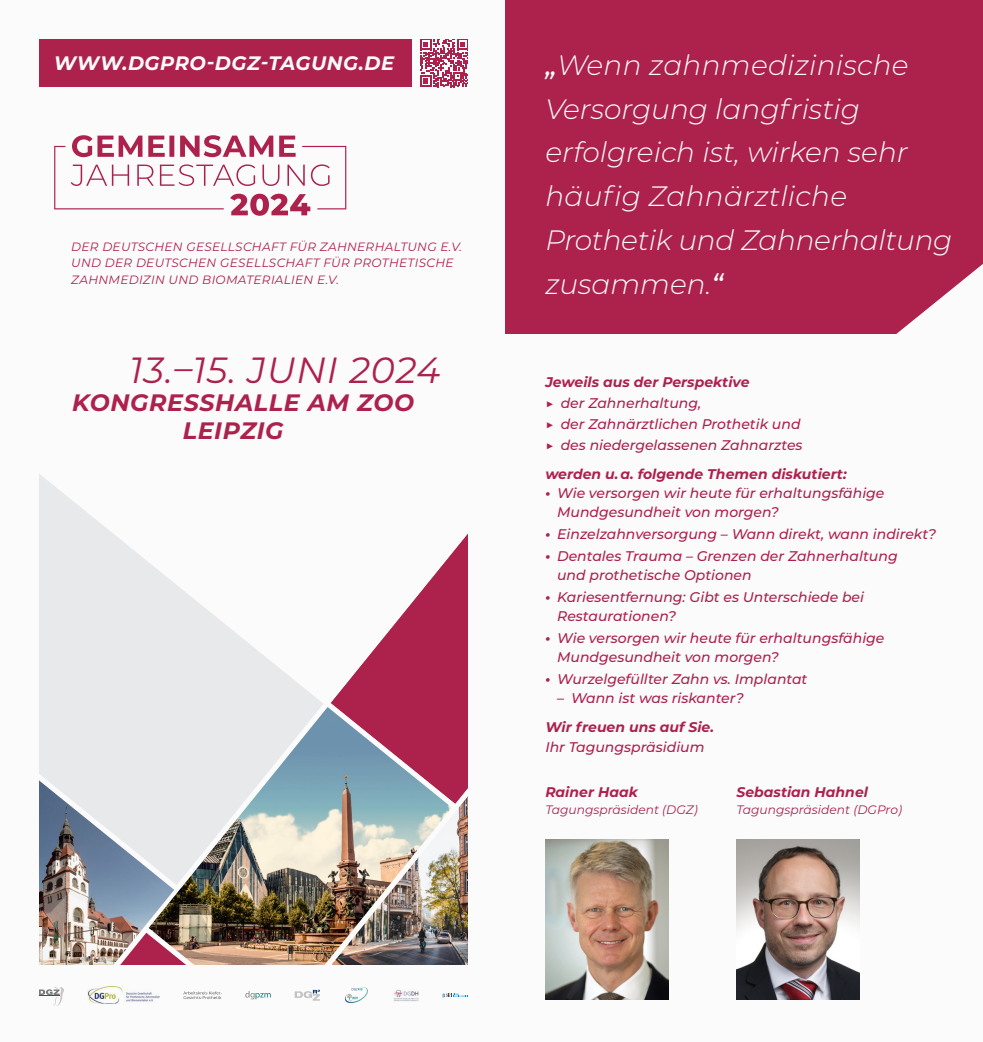
<style>
.page{position:relative;width:983px;height:1042px;background:#fff}
.page>*{position:absolute;margin:0;border:0;box-sizing:border-box;transform-origin:0 0}
.t1{font:italic 36.4px "Montserrat";letter-spacing:.025em;color:#ad214d}
.t2{font:italic 300 28px/43.8px "Montserrat";color:#fbfbfb}
.t3{font:italic 700 23.8px/27.7px "Montserrat";letter-spacing:.025em;color:#ad214d}
.t4{font:italic 700 19.43px "Montserrat";letter-spacing:.025em;color:#fbfbfb}
.t5{font:italic 500 14px/21.7px "Montserrat";color:#ad214d}
.t6{font:italic 700 14px "Montserrat";color:#ad214d}
.t7{font:italic 12.25px "Montserrat";color:#ad214d}
.t8{font:italic 12.08px/16.6px "Montserrat";letter-spacing:.025em;color:#ad214d}
.s1{font-weight:500}
.s2{font-weight:700}
.s3{font-weight:400}
.s4{font-weight:900}
</style>
<div class="page">
<div style="left:505px;top:0;width:477px;height:334px;background:#ad214d"></div>
<div style="left:416px;top:335px;width:566px;height:707px;background:#fbfbfb"></div>
<img style="left:545px;top:840px;width:123px;height:160px">
<img style="left:736px;top:840px;width:123px;height:160px">
<div style="left:0;top:0;width:504px;height:1042px;background:#fbfbfb"></div>
<img style="left:174px;top:707px;width:158px;height:258px">
<img style="left:332px;top:803px;width:136px;height:162px">
<img style="left:39px;top:885px;width:135px;height:47px">
<svg style="left:39px;top:474px;width:284px;height:411px;fill:#e8e9eb"></svg>
<svg style="left:54px;top:135px;width:292px;height:81px"></svg>
<div style="left:39px;top:38px;width:373px;height:49px;background:#ad214d"></div>
<svg style="left:420px;top:39px;width:48px;height:48px"></svg>
<svg style="left:331px;top:534px;width:137px;height:269px;fill:#ad214d"></svg>
<svg style="left:294px;top:989px;width:26px;height:11px"></svg>
<svg style="left:345px;top:987px;width:23px;height:17px"></svg>
<svg style="left:442px;top:993px;width:26px;height:4px"></svg>
<img style="left:393px;top:989px;width:25px;height:12px">
<img style="left:39px;top:932px;width:232px;height:74px">
<div style="left:0;top:0;width:504px;height:39px;background:#fbfbfb"></div>
<h3 class="t4" style="left:54px;top:49px;width:342px">WWW.DGPRO-DGZ-TAGUNG.DE</h3>
<p class="t8" style="left:71px;top:238px;width:392px">DER DEUTSCHEN GESELLSCHAFT FÜR ZAHNERHALTUNG E.V.<br>UND DER DEUTSCHEN GESELLSCHAFT FÜR PROTHETISCHE<br>ZAHNMEDIZIN UND BIOMATERIALIEN E.V.</p>
<h1 class="t1" style="left:129px;top:345px;width:312px">13.–15. JUNI 2024</h1>
<h3 class="t3" style="left:183px;top:388px;width:233px;text-indent:-110px">KONGRESSHALLE AM ZOO<br>LEIPZIG</h3>
<h2 class="t2" style="left:545px;top:42px;width:408px"><span class="s1">„</span>Wenn zahnmedizinische<br>Versorgung langfristig erfolgreich ist, wirken sehr häufig Zahnärztliche<br>Prothetik und Zahnerhaltung zusammen.<span class="s1">“</span></h2>
<p class="t5" style="left:545px;top:371px;width:259px;line-height:21px"><span class="s2">Jeweils aus der Perspektive<br></span><span class="s3">▶</span> der Zahnerhaltung,<br><span class="s3">▶</span> der Zahnärztlichen Prothetik und <span class="s3">▶</span> des niedergelassenen Zahnarztes</p>
<p class="t6" style="left:545px;top:464px;width:303px">werden u. a. folgende Themen diskutiert:</p>
<p class="t5" style="left:545px;top:482px;width:340px"><span class="s4">·</span> Wie versorgen wir heute für erhaltungsfähige</p>
<p class="t5" style="left:557px;top:501px;width:223px">Mundgesundheit von morgen?</p>
<p class="t5" style="left:545px;top:523px;width:392px"><span class="s4">·</span> Einzelzahnversorgung – Wann direkt, wann indirekt? <span class="s4">·</span> Dentales Trauma – Grenzen der Zahnerhaltung</p>
<p class="t5" style="left:545px;top:564px;width:320px;text-indent:12px">und prothetische Optionen<br><span class="s4">·</span> Kariesentfernung: Gibt es Unterschiede bei</p>
<p class="t5" style="left:545px;top:605px;width:340px;text-indent:12px">Restaurationen?<br><span class="s4">·</span> Wie versorgen wir heute für erhaltungsfähige</p>
<p class="t5" style="left:545px;top:646px;width:263px;text-indent:12px">Mundgesundheit von morgen?<br><span class="s4">·</span> Wurzelgefüllter Zahn vs. Implantat</p>
<p class="t5" style="left:557px;top:687px;width:188px">– Wann ist was riskanter?</p>
<p class="t6" style="left:545px;top:717px;width:170px">Wir freuen uns auf Sie.</p>
<p class="t5" style="left:545px;top:735px;width:161px">Ihr Tagungspräsidium</p>
<p class="t6" style="left:736px;top:782px;width:133px">Sebastian Hahnel</p>
<p class="t7" style="left:736px;top:801px;width:167px">Tagungspräsident (DGPro)</p>
<p class="t6" style="left:545px;top:782px;width:94px">Rainer Haak</p>
<p class="t7" style="left:545px;top:801px;width:154px">Tagungspräsident (DGZ)</p>
</div>
